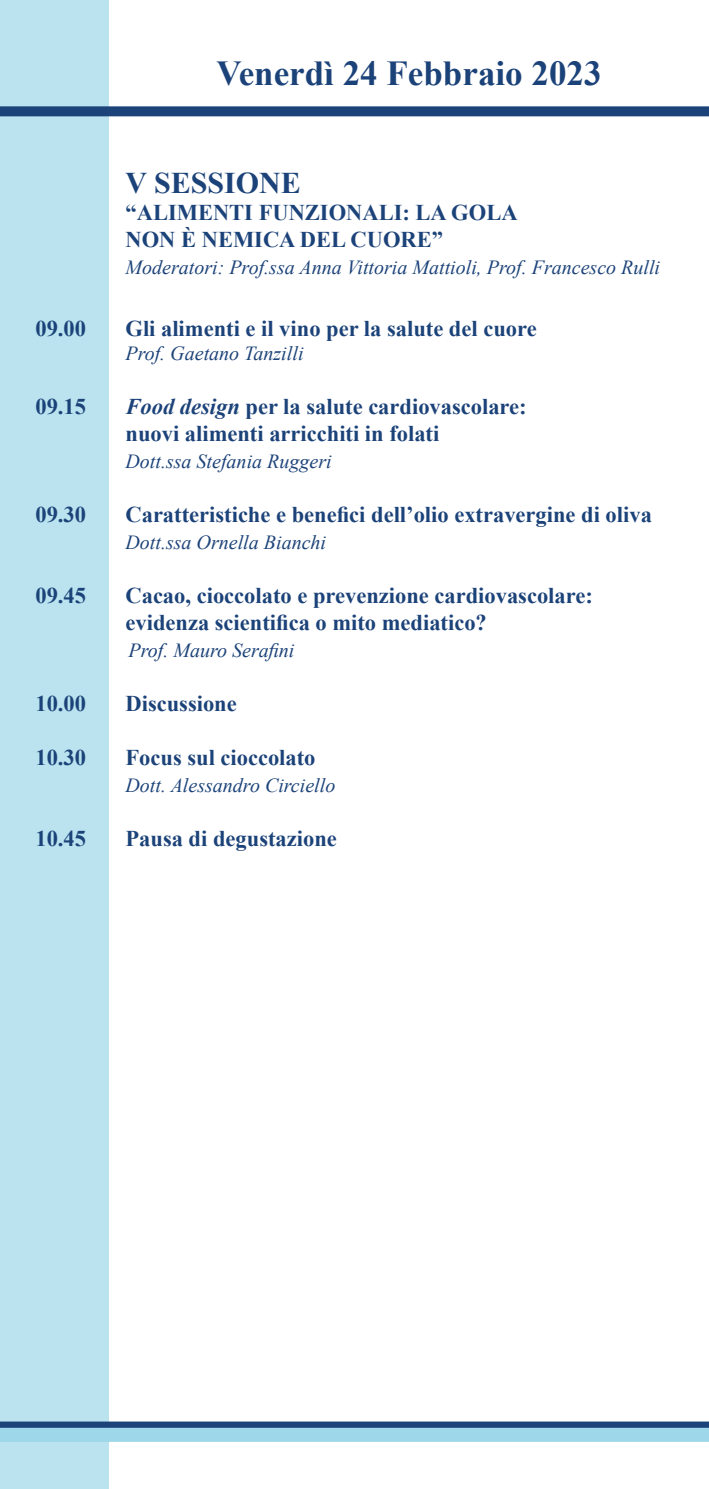
<style>
.page{position:relative;width:709px;height:1489px;background:#fff}
.page>*{position:absolute;margin:0;border:0;box-sizing:border-box;transform-origin:0 0}
.t1{font:700 35px "Times New Roman";color:#1c4379}
.t2{font:700 30px "Times New Roman";color:#1c4379}
.t3{font:700 22.5px/27px "Times New Roman";color:#1c4379}
.t4{font:italic 20px "Times New Roman";color:#1c4379}
.s1{font-style:italic}
</style>
<div class="page">
<div style="left:0;top:0;width:109px;height:1488px;background:#bae3ef"></div>
<div style="left:0;top:106px;width:709px;height:10px;background:#1c4379"></div>
<div style="left:0;top:1426px;width:709px;height:15px;background:#9dd7e9"></div>
<div style="left:0;top:1421px;width:709px;height:6px;background:#1c4379"></div>
<p class="t1" style="left:217px;top:49px;width:386px">Venerdì 24 Febbraio 2023</p>
<p class="t2" style="left:125px;top:162px;width:177px">V SESSIONE</p>
<p class="t3" style="left:125px;top:198px;width:393px">“ALIMENTI FUNZIONALI: LA GOLA<br>NON È NEMICA DEL CUORE”</p>
<p class="t4" style="left:125px;top:253px;width:536px">Moderatori: Prof.ssa Anna Vittoria Mattioli, Prof. Francesco Rulli</p>
<p class="t3" style="left:35px;top:314px;width:52px">09.00</p>
<p class="t3" style="left:125px;top:314px;width:413px">Gli alimenti e il vino per la salute del cuore</p>
<p class="t4" style="left:125px;top:339px;width:179px">Prof. Gaetano Tanzilli</p>
<p class="t3" style="left:35px;top:392px;width:52px">09.15</p>
<p class="t3" style="left:125px;top:392px;width:403px"><span class="s1">Food design</span> per la salute cardiovascolare:</p>
<p class="t3" style="left:125px;top:419px;width:315px">nuovi alimenti arricchiti in folati</p>
<p class="t4" style="left:125px;top:447px;width:208px">Dott.ssa Stefania Ruggeri</p>
<p class="t3" style="left:35px;top:500px;width:52px">09.30</p>
<p class="t3" style="left:125px;top:500px;width:528px">Caratteristiche e benefici dell’olio extravergine di oliva</p>
<p class="t4" style="left:125px;top:528px;width:202px">Dott.ssa Ornella Bianchi</p>
<p class="t3" style="left:35px;top:581px;width:52px">09.45</p>
<p class="t3" style="left:125px;top:581px;width:469px">Cacao, cioccolato e prevenzione cardiovascolare: evidenza scientifica o mito mediatico?</p>
<p class="t4" style="left:129px;top:636px;width:167px">Prof. Mauro Serafini</p>
<p class="t3" style="left:35px;top:689px;width:52px">10.00</p>
<p class="t3" style="left:125px;top:689px;width:113px">Discussione</p>
<p class="t3" style="left:35px;top:743px;width:52px">10.30</p>
<p class="t3" style="left:125px;top:743px;width:191px">Focus sul cioccolato</p>
<p class="t4" style="left:125px;top:771px;width:211px">Dott. Alessandro Circiello</p>
<p class="t3" style="left:35px;top:824px;width:52px">10.45</p>
<p class="t3" style="left:125px;top:824px;width:213px">Pausa di degustazione</p>
</div>
